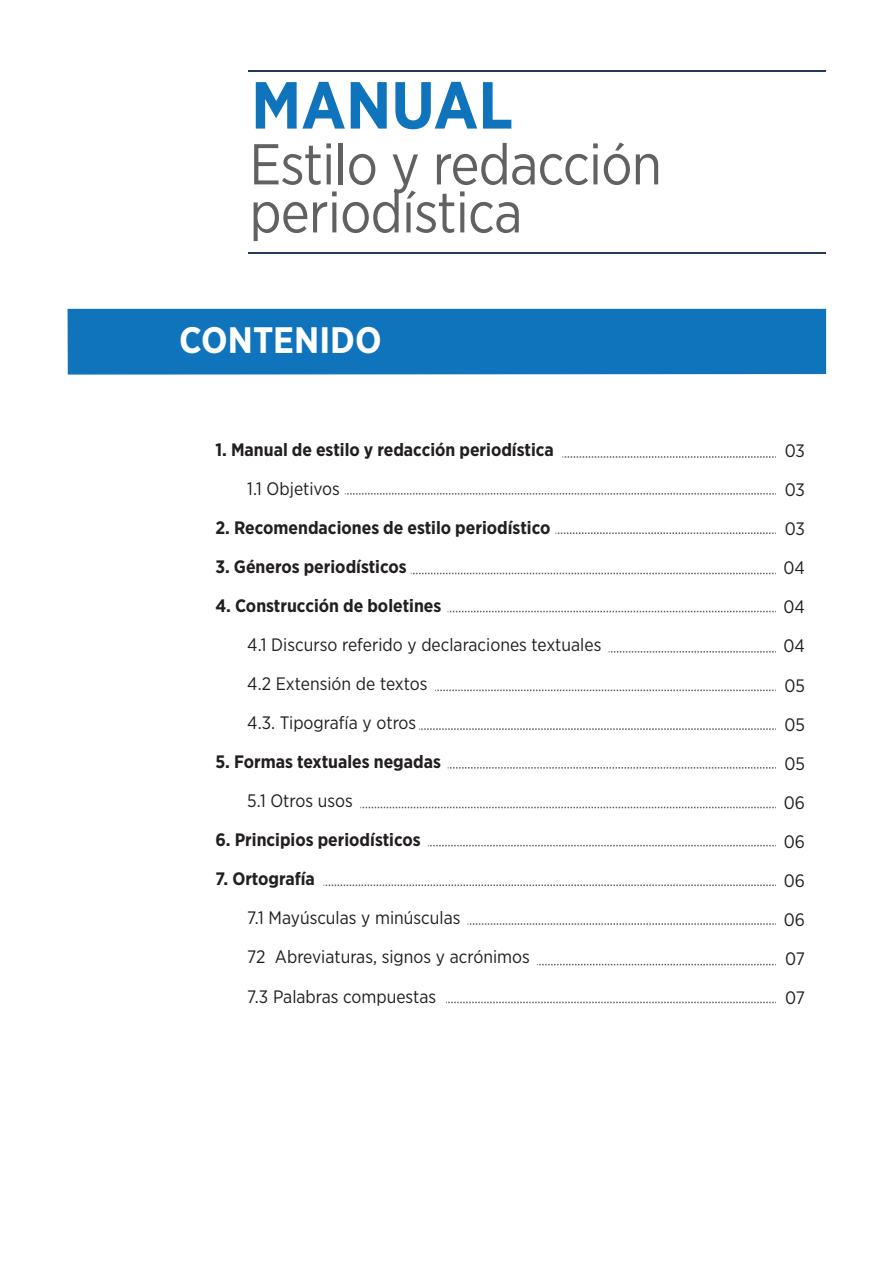
<style>
.page{position:relative;width:893px;height:1263px;background:#fff}
.page>*{position:absolute;margin:0;border:0;box-sizing:border-box;transform-origin:0 0}
.t1{font:700 66.45px "Gotham Narrow";color:#1074bc}
.t2{font:57.45px/48px "Gotham Narrow";letter-spacing:-.015em;color:#606160}
.t3{font:700 36.75px "Gotham Narrow";color:#fff}
.t4{font:18px/39px "Gotham Narrow";color:#231f20}
.t5{font:700 18px "Gotham Narrow";color:#231f20}
</style>
<div class="page">
<div style="left:68px;top:309px;width:758px;height:66px;background:#1074bc"></div>
<hr style="left:248px;top:252px;width:578px;height:2px;background:#27385e">
<hr style="left:248px;top:70px;width:578px;height:2px;background:#27385e">
<svg style="left:562px;top:456px;width:214px;height:2px"></svg>
<svg style="left:345px;top:493px;width:431px;height:2px"></svg>
<svg style="left:556px;top:532px;width:220px;height:2px"></svg>
<svg style="left:411px;top:573px;width:365px;height:1px"></svg>
<svg style="left:448px;top:611px;width:328px;height:1px"></svg>
<svg style="left:609px;top:651px;width:167px;height:1px"></svg>
<svg style="left:435px;top:690px;width:341px;height:1px"></svg>
<svg style="left:419px;top:728px;width:357px;height:2px"></svg>
<svg style="left:448px;top:767px;width:328px;height:2px"></svg>
<svg style="left:360px;top:807px;width:416px;height:1px"></svg>
<svg style="left:428px;top:845px;width:348px;height:1px"></svg>
<svg style="left:323px;top:884px;width:453px;height:2px"></svg>
<svg style="left:468px;top:923px;width:308px;height:2px"></svg>
<svg style="left:537px;top:964px;width:239px;height:1px"></svg>
<svg style="left:446px;top:1002px;width:330px;height:1px"></svg>
<h1 class="t1" style="left:251px;top:63px;width:264px">MANUAL</h1>
<h2 class="t2" style="left:249px;top:139px;width:414px">Estilo y redacción periodística</h2>
<h3 class="t3" style="left:179px;top:316px;width:204px">CONTENIDO</h3>
<p class="t5" style="left:215px;top:438px;width:340px">1. Manual de estilo y redacción periodística</p>
<p class="t4" style="left:247px;top:469px;width:94px">1.1 Objetivos</p>
<p class="t5" style="left:215px;top:516px;width:337px">2. Recomendaciones de estilo periodístico</p>
<p class="t5" style="left:215px;top:555px;width:193px">3. Géneros periodísticos</p>
<p class="t5" style="left:215px;top:594px;width:227px">4. Construcción de boletines</p>
<p class="t4" style="left:247px;top:625px;width:356px">4.1 Discurso referido y declaraciones textuales<br>4.2 Extensión de textos<br>4.3. Tipografía y otros</p>
<p class="t5" style="left:215px;top:750px;width:227px">5. Formas textuales negadas</p>
<p class="t4" style="left:247px;top:781px;width:107px">5.1 Otros usos</p>
<p class="t5" style="left:215px;top:828px;width:207px">6. Principios periodísticos</p>
<p class="t5" style="left:215px;top:867px;width:101px">7. Ortografía</p>
<p class="t4" style="left:247px;top:898px;width:284px">7.1 Mayúsculas y minúsculas<br>72 Abreviaturas, signos y acrónimos<br>7.3 Palabras compuestas</p>
<p class="t4" style="left:783px;top:431px;width:23px;text-align:justify">03<br>03<br>03<br>04<br>04<br>04<br>05<br>05<br>05<br>06<br>06<br>06<br>06<br>07<br>07</p>
</div>
